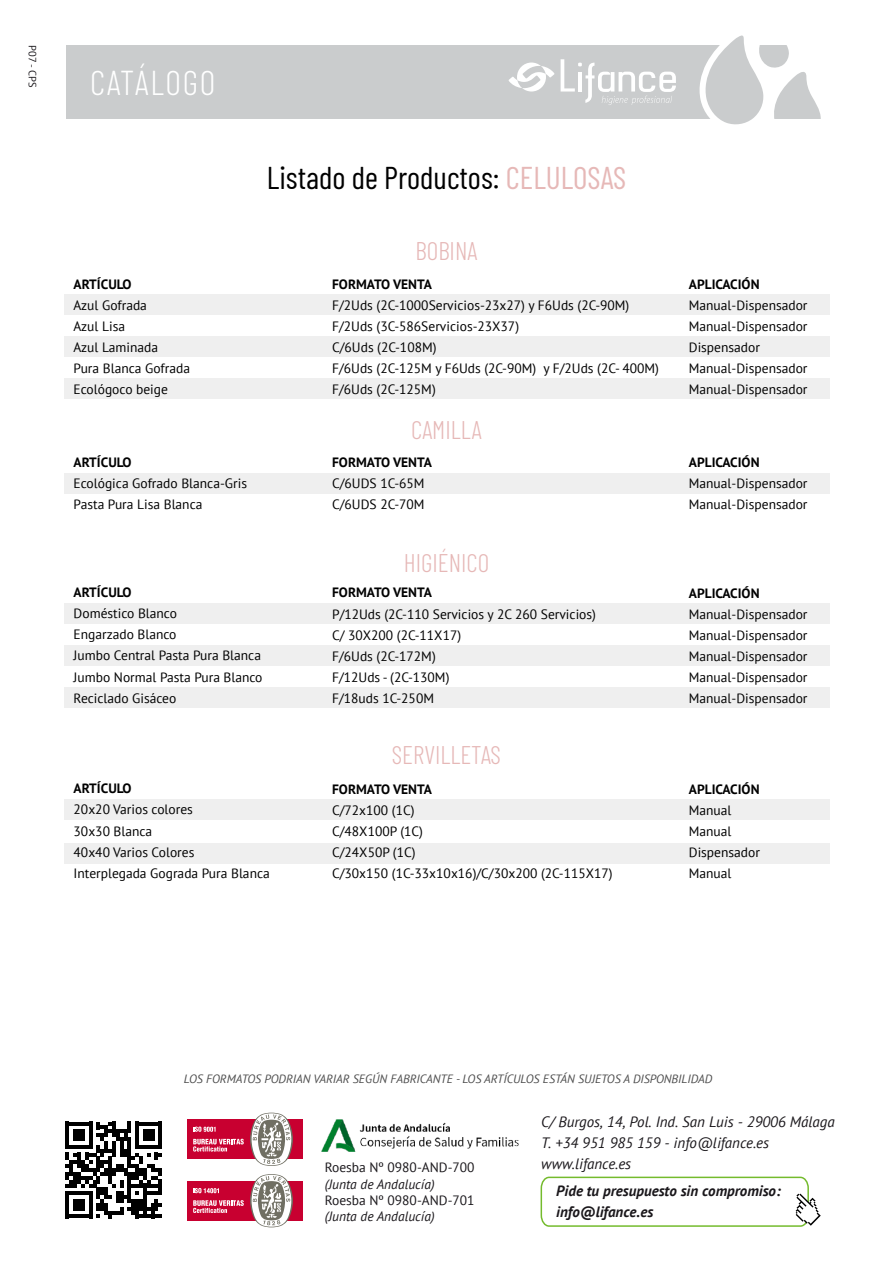
<style>
.page{position:relative;width:893px;height:1263px;background:#fff}
.page>*{position:absolute;margin:0;border:0;box-sizing:border-box;transform-origin:0 0}
.t1{font:300 34.5px "Barlow Condensed";letter-spacing:.05em;color:#fff}
.t2{font:31.5px "Barlow Condensed";color:#000}
.t3{font:300 25.5px "Barlow Condensed";color:#e6b8b7}
.t4{font:italic 15px/21px "PT Sans";color:#1a171b}
.t5{font:italic 700 15px/21px "PT Sans";color:#1a171b}
.t6{font:13.5px/21px "PT Sans";color:#000}
.t7{font:700 13.5px "PT Sans";color:#000}
.t8{font:13.5px "PT Sans";color:#1a171b}
.t9{font:italic 13.5px "PT Sans";color:#1a171b}
.t10{font:italic 12px "PT Sans";color:#4c4c4c}
.t11{font:10.5px "PT Sans";color:#1a171b}
.s1{color:#e6b8b7}
</style>
<div class="page">
<svg style="left:66px;top:1122px;width:96px;height:96px"></svg>
<svg style="left:540px;top:1176px;width:281px;height:51px"></svg>
<div style="left:187px;top:1119px;width:116px;height:40px;background:#c80030"></div>
<svg style="left:250px;top:1112px;width:43px;height:54px"></svg>
<svg style="left:193px;top:1126px;width:23px;height:6px"></svg>
<svg style="left:193px;top:1139px;width:51px;height:12px"></svg>
<div style="left:187px;top:1181px;width:116px;height:39px;background:#c80030"></div>
<svg style="left:250px;top:1174px;width:43px;height:53px"></svg>
<svg style="left:193px;top:1200px;width:51px;height:13px"></svg>
<svg style="left:193px;top:1188px;width:26px;height:5px"></svg>
<img style="left:321px;top:1119px;width:198px;height:33px">
<div style="left:64px;top:378px;width:765px;height:21px;background:#efefef"></div>
<div style="left:64px;top:843px;width:765px;height:20px;background:#efefef"></div>
<div style="left:64px;top:687px;width:765px;height:20px;background:#efefef"></div>
<div style="left:64px;top:645px;width:765px;height:21px;background:#efefef"></div>
<div style="left:64px;top:473px;width:765px;height:20px;background:#efefef"></div>
<div style="left:64px;top:337px;width:765px;height:20px;background:#efefef"></div>
<div style="left:64px;top:294px;width:765px;height:21px;background:#efefef"></div>
<div style="left:64px;top:603px;width:765px;height:21px;background:#efefef"></div>
<div style="left:64px;top:799px;width:765px;height:21px;background:#efefef"></div>
<div style="left:66px;top:45px;width:658px;height:74px;background:#cacccd"></div>
<svg style="left:561px;top:59px;width:115px;height:46px"></svg>
<svg style="left:508px;top:63px;width:47px;height:29px"></svg>
<svg style="left:699px;top:35px;width:122px;height:90px"></svg>
<p class="t11" style="left:39px;top:45px;width:43px;rotate:90deg">P07 - CPS</p>
<h1 class="t1" style="left:90px;top:58px;width:127px">CATÁLOGO</h1>
<p class="t7" style="left:74px;top:275px;width:59px">ARTÍCULO</p>
<p class="t6" style="left:74px;top:294px;width:118px">Azul Gofrada<br>Azul Lisa<br>Azul Laminada<br>Pura Blanca Gofrada<br>Ecológoco beige</p>
<p class="t7" style="left:74px;top:453px;width:59px">ARTÍCULO</p>
<p class="t6" style="left:74px;top:472px;width:175px">Ecológica Gofrado Blanca-Gris<br>Pasta Pura Lisa Blanca</p>
<h2 class="t2" style="left:267px;top:156px;width:361px">Listado de Productos: <span class="s1">CELULOSAS</span></h2>
<h3 class="t3" style="left:416px;top:233px;width:63px">BOBINA</h3>
<p class="t7" style="left:332px;top:275px;width:101px">FORMATO VENTA</p>
<p class="t6" style="left:332px;top:294px;width:328px">F/2Uds (2C-1000Servicios-23x27) y F6Uds (2C-90M)<br>F/2Uds (3C-586Servicios-23X37)<br>C/6Uds (2C-108M)<br>F/6Uds (2C-125M y F6Uds (2C-90M) y F/2Uds (2C- 400M)<br>F/6Uds (2C-125M)</p>
<h3 class="t3" style="left:411px;top:411px;width:72px">CAMILLA</h3>
<p class="t7" style="left:332px;top:453px;width:101px">FORMATO VENTA</p>
<p class="t6" style="left:332px;top:472px;width:94px">C/6UDS 1C-65M<br>C/6UDS 2C-70M</p>
<h3 class="t3" style="left:404px;top:544px;width:87px">HIGIÉNICO</h3>
<p class="t7" style="left:74px;top:584px;width:59px">ARTÍCULO</p>
<p class="t6" style="left:74px;top:603px;width:190px">Doméstico Blanco<br>Engarzado Blanco<br>Jumbo Central Pasta Pura Blanca<br>Jumbo Normal Pasta Pura Blanco<br>Reciclado Gisáceo</p>
<p class="t7" style="left:74px;top:780px;width:59px">ARTÍCULO</p>
<p class="t6" style="left:74px;top:799px;width:198px">20x20 Varios colores<br>30x30 Blanca<br>40x40 Varios Colores<br>Interplegada Gograda Pura Blanca</p>
<p class="t7" style="left:332px;top:584px;width:101px">FORMATO VENTA</p>
<p class="t6" style="left:332px;top:603px;width:265px">P/12Uds (2C-110 Servicios y 2C 260 Servicios)<br>C/ 30X200 (2C-11X17)<br>F/6Uds (2C-172M)<br>F/12Uds - (2C-130M)<br>F/18uds 1C-250M</p>
<h3 class="t3" style="left:392px;top:736px;width:111px">SERVILLETAS</h3>
<p class="t7" style="left:332px;top:780px;width:101px">FORMATO VENTA</p>
<p class="t6" style="left:332px;top:799px;width:282px">C/72x100 (1C)<br>C/48X100P (1C)<br>C/24X50P (1C)<br>C/30x150 (1C-33x10x16)/C/30x200 (2C-115X17)</p>
<p class="t7" style="left:689px;top:275px;width:72px">APLICACIÓN</p>
<p class="t6" style="left:689px;top:294px;width:120px">Manual-Dispensador<br>Manual-Dispensador<br>Dispensador<br>Manual-Dispensador<br>Manual-Dispensador</p>
<p class="t7" style="left:689px;top:453px;width:72px">APLICACIÓN</p>
<p class="t6" style="left:689px;top:472px;width:120px">Manual-Dispensador<br>Manual-Dispensador</p>
<p class="t7" style="left:689px;top:584px;width:72px">APLICACIÓN</p>
<p class="t6" style="left:689px;top:603px;width:120px;text-align:justify">Manual-Dispensador Manual-Dispensador Manual-Dispensador Manual-Dispensador Manual-Dispensador</p>
<p class="t7" style="left:689px;top:780px;width:72px">APLICACIÓN</p>
<p class="t6" style="left:689px;top:799px;width:73px">Manual<br>Manual<br>Dispensador<br>Manual</p>
<p class="t10" style="left:184px;top:1071px;width:530px">LOS FORMATOS PODRIAN VARIAR SEGÚN FABRICANTE - LOS ARTÍCULOS ESTÁN SUJETOS A DISPONBILIDAD</p>
<p class="t8" style="left:325px;top:1159px;width:151px">Roesba Nº 0980-AND-700</p>
<p class="t9" style="left:325px;top:1175px;width:111px">(Junta de Andalucía)</p>
<p class="t8" style="left:325px;top:1192px;width:151px">Roesba Nº 0980-AND-701</p>
<p class="t9" style="left:325px;top:1208px;width:111px">(Junta de Andalucía)</p>
<p class="t4" style="left:541px;top:1111px;width:295px">C/ Burgos, 14, Pol. Ind. San Luis - 29006 Málaga<br>T. +34 951 985 159 - info@lifance.es www.lifance.es</p>
<p class="t5" style="left:556px;top:1180px;width:226px">Pide tu presupuesto sin compromiso: info@lifance.es</p>
</div>
